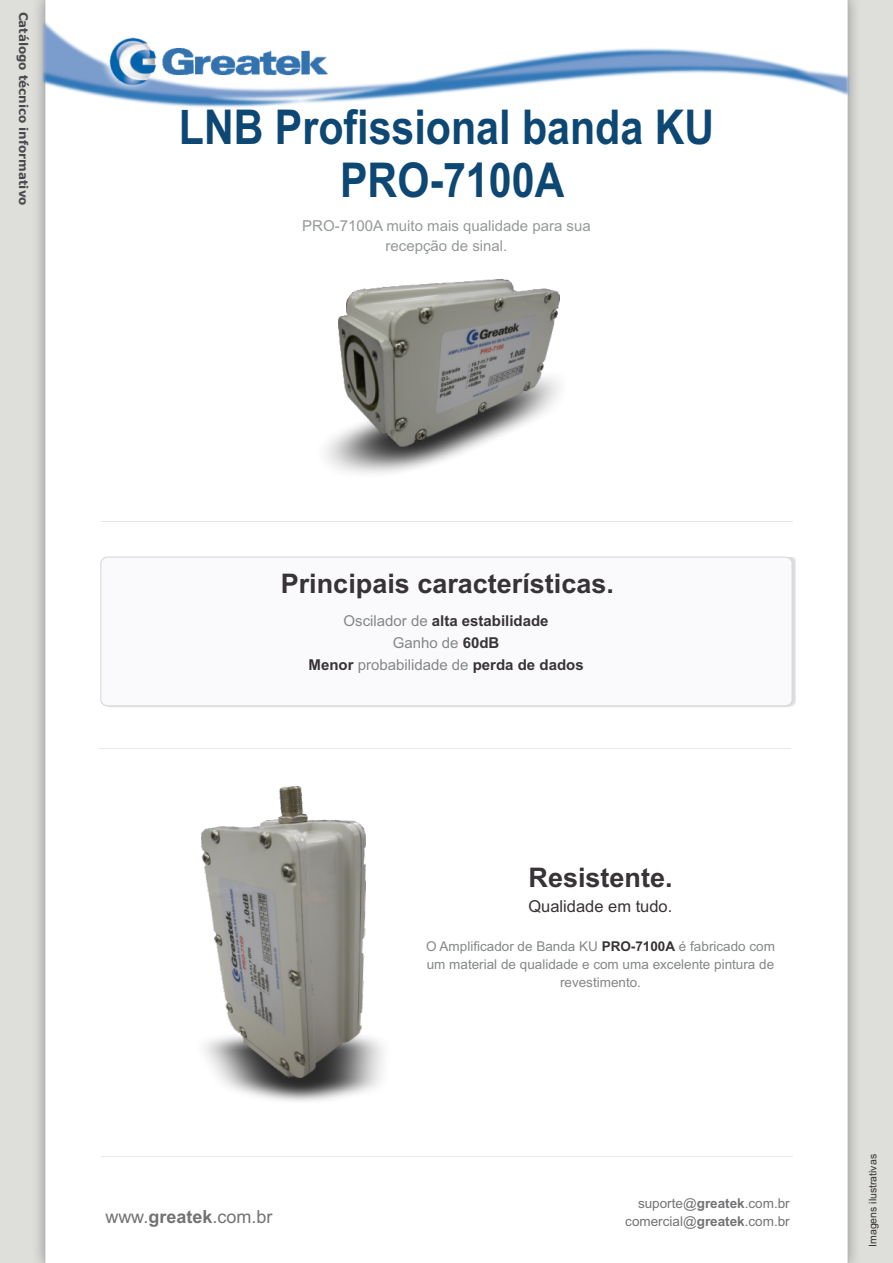
<style>
.page{position:relative;width:893px;height:1263px;background:#fff}
.page>*{position:absolute;margin:0;border:0;box-sizing:border-box;transform-origin:0 0}
.t1{font:700 48.9px "Arial";color:#0d4773;scale:.86 1}
.t2{font:700 48px/53.6px "Arial";color:#0d4773;text-align:center;scale:.86 1}
.t3{font:700 27px "Arial";color:#383336}
.t4{font:18px "Arial";color:#737375}
.t5{font:16.5px "Arial";color:#383336}
.t6{font:700 15px/21.8px "Arial";color:#383336;text-align:center}
.t7{font:15px/20.1px "Arial";color:#969999;text-align:center}
.t8{font:13.5px/18.1px "Arial";color:#858787;text-align:center}
.t9{font:13.5px/18.1px "Arial";color:#737375;text-align:right}
.t10{font:700 12px "Verdana";color:#4a4a4d}
.t11{font:10.5px "Arial";color:#383336}
.s1{font-weight:400;color:#858787}
.s2{font-weight:700;color:#383336}
.s3{font-weight:700}
</style>
<div class="page">
<img style="left:0;top:0;width:893px;height:1263px">
<hr style="left:101px;top:1156px;width:691px;height:1px;background:#e6e8e8">
<img style="left:42px;top:21px;width:808px;height:87px">
<img style="left:95px;top:28px;width:243px;height:67px">
<img style="left:106px;top:36px;width:221px;height:50px">
<hr style="left:99px;top:748px;width:691px;height:1px;background:#e6e8e8">
<hr style="left:101px;top:522px;width:691px;height:1px;background:#e6e8e8">
<svg style="left:101px;top:557px;width:691px;height:149px"></svg>
<img style="left:281px;top:347px;width:335px;height:162px">
<img style="left:339px;top:279px;width:220px;height:168px">
<img style="left:171px;top:1018px;width:243px;height:92px">
<img style="left:202px;top:786px;width:163px;height:291px">
<p class="t10" style="left:28px;top:12px;width:196px;rotate:90deg">Catálogo técnico informativo</p>
<h2 class="t2" style="left:179px;top:104px;width:624px">LNB Profissional banda KU<br>PRO-7100A</h2>
<h1 class="t1" style="left:180px;top:122px;width:569px">Receptor Digital DVB-S2</h1>
<p class="t7" style="left:302px;top:217px;width:290px">PRO-7100A muito mais qualidade para sua recepção de sinal.</p>
<h3 class="t3" style="left:281px;top:573px;width:335px">Principais características.</h3>
<p class="t6" style="left:309px;top:611px;width:277px"><span class="s1">Oscilador de</span> alta estabilidade<br><span class="s1">Ganho de</span> 60dB<br>Menor <span class="s1">probabilidade de</span> perda de dados</p>
<h3 class="t3" style="left:529px;top:867px;width:146px">Resistente.</h3>
<p class="t5" style="left:528px;top:900px;width:145px">Qualidade em tudo.</p>
<p class="t8" style="left:426px;top:939px;width:350px">O Amplificador de Banda KU <span class="s2">PRO-7100A</span> é fabricado com um material de qualidade e com uma excelente pintura de revestimento.</p>
<h3 class="t4" style="left:105px;top:1209px;width:169px">www.<span class="s3">greatek</span>.com.br</h3>
<p class="t9" style="left:625px;top:1195px;width:166px">suporte@<span class="s3">greatek</span>.com.br comercial@<span class="s3">greatek</span>.com.br</p>
<p class="t11" style="left:869px;top:1247px;width:94px;rotate:-90deg">Imagens ilustrativas</p>
</div>
